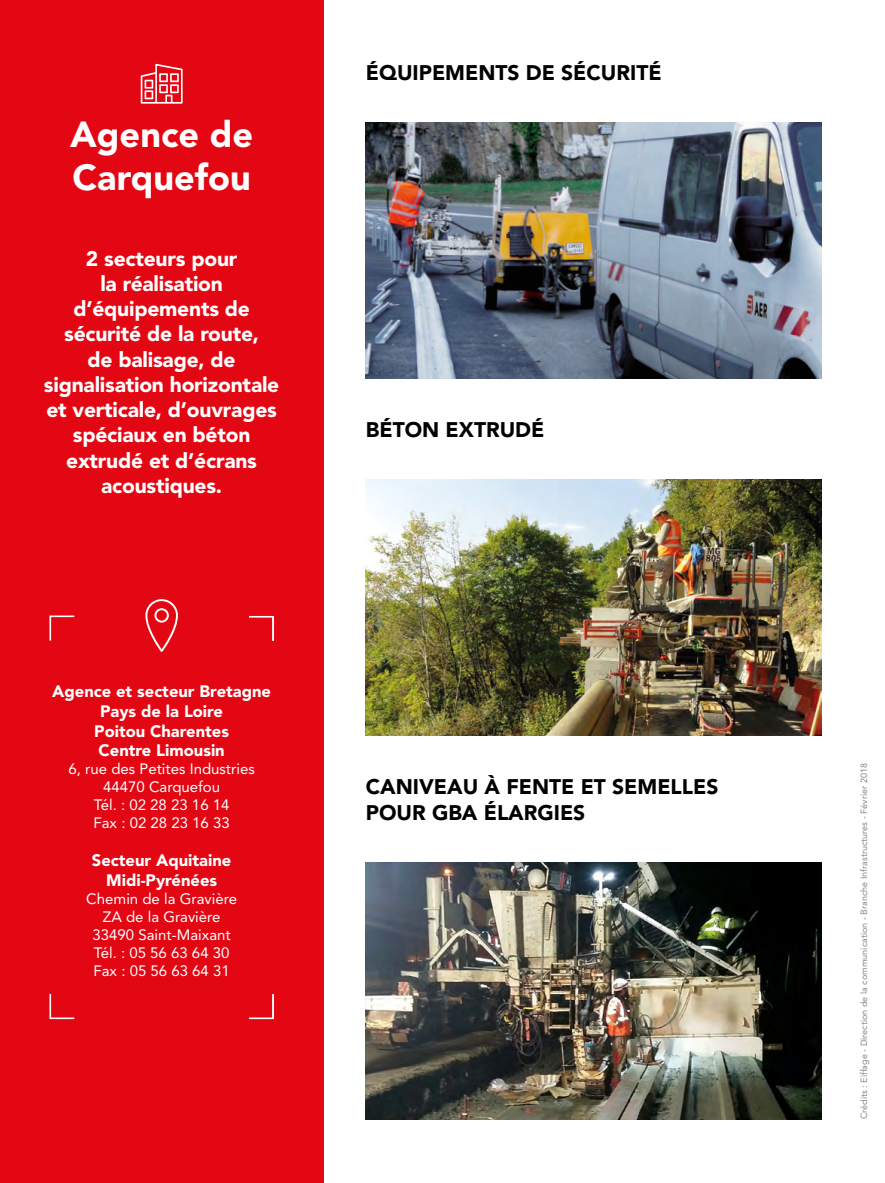
<style>
.page{position:relative;width:885px;height:1183px;background:#fff}
.page>*{position:absolute;margin:0;border:0;box-sizing:border-box;transform-origin:0 0}
.t1{font:900 36px/43.2px "Avenir LT Std";color:#fff}
.t2{font:900 21px/25.2px "Avenir LT Std";letter-spacing:-.01em;color:#fff;text-align:center}
.t3{font:900 21px/25.2px "Avenir LT Std";color:#000}
.t4{font:900 16.5px/19.8px "Avenir LT Std";color:#fff;text-align:center}
.t5{font:15px/18px "Avenir LT Std";color:#fff;text-align:center}
.t6{font:9px "Avenir LT Std";color:#878787}
</style>
<div class="page">
<div style="left:0;top:0;width:323px;height:1182px;background:#e30613"></div>
<svg style="left:141px;top:64px;width:41px;height:40px"></svg>
<svg style="left:145px;top:599px;width:33px;height:52px"></svg>
<svg style="left:249px;top:994px;width:24px;height:24px"></svg>
<svg style="left:50px;top:994px;width:24px;height:24px"></svg>
<svg style="left:249px;top:616px;width:24px;height:24px"></svg>
<svg style="left:50px;top:615px;width:24px;height:25px"></svg>
<img style="left:366px;top:122px;width:455px;height:256px">
<img style="left:366px;top:479px;width:455px;height:256px">
<img style="left:366px;top:862px;width:455px;height:256px">
<h1 class="t1" style="left:70px;top:113px;width:184px">Agence de<br>Carquefou</h1>
<p class="t2" style="left:44px;top:246px;width:237px">2 secteurs pour<br>la réalisation d’équipements de sécurité de la route,<br>de balisage, de signalisation horizontale et verticale, d’ouvrages spéciaux en béton extrudé et d’écrans acoustiques.</p>
<p class="t4" style="left:52px;top:681px;width:220px">Agence et secteur Bretagne<br>Pays de la Loire<br>Poitou Charentes<br>Centre Limousin</p>
<p class="t5" style="left:68px;top:760px;width:188px">6, rue des Petites Industries<br>44470 Carquefou<br>Tél. : 02 28 23 16 14<br>Fax : 02 28 23 16 33</p>
<p class="t4" style="left:92px;top:850px;width:141px">Secteur Aquitaine<br>Midi-Pyrénées</p>
<p class="t5" style="left:86px;top:889px;width:152px">Chemin de la Gravière<br>ZA de la Gravière<br>33490 Saint-Maixant<br>Tél. : 05 56 63 64 30<br>Fax : 05 56 63 64 31</p>
<p class="t3" style="left:366px;top:60px;width:297px">ÉQUIPEMENTS DE SÉCURITÉ</p>
<p class="t3" style="left:366px;top:417px;width:180px">BÉTON EXTRUDÉ</p>
<p class="t3" style="left:366px;top:774px;width:354px">CANIVEAU À FENTE ET SEMELLES<br>POUR GBA ÉLARGIES</p>
<p class="t6" style="left:858px;top:1118px;width:357px;rotate:-90deg">Crédits : Eiffage - Direction de la communication - Branche Infrastructures - Février 2018</p>
</div>
